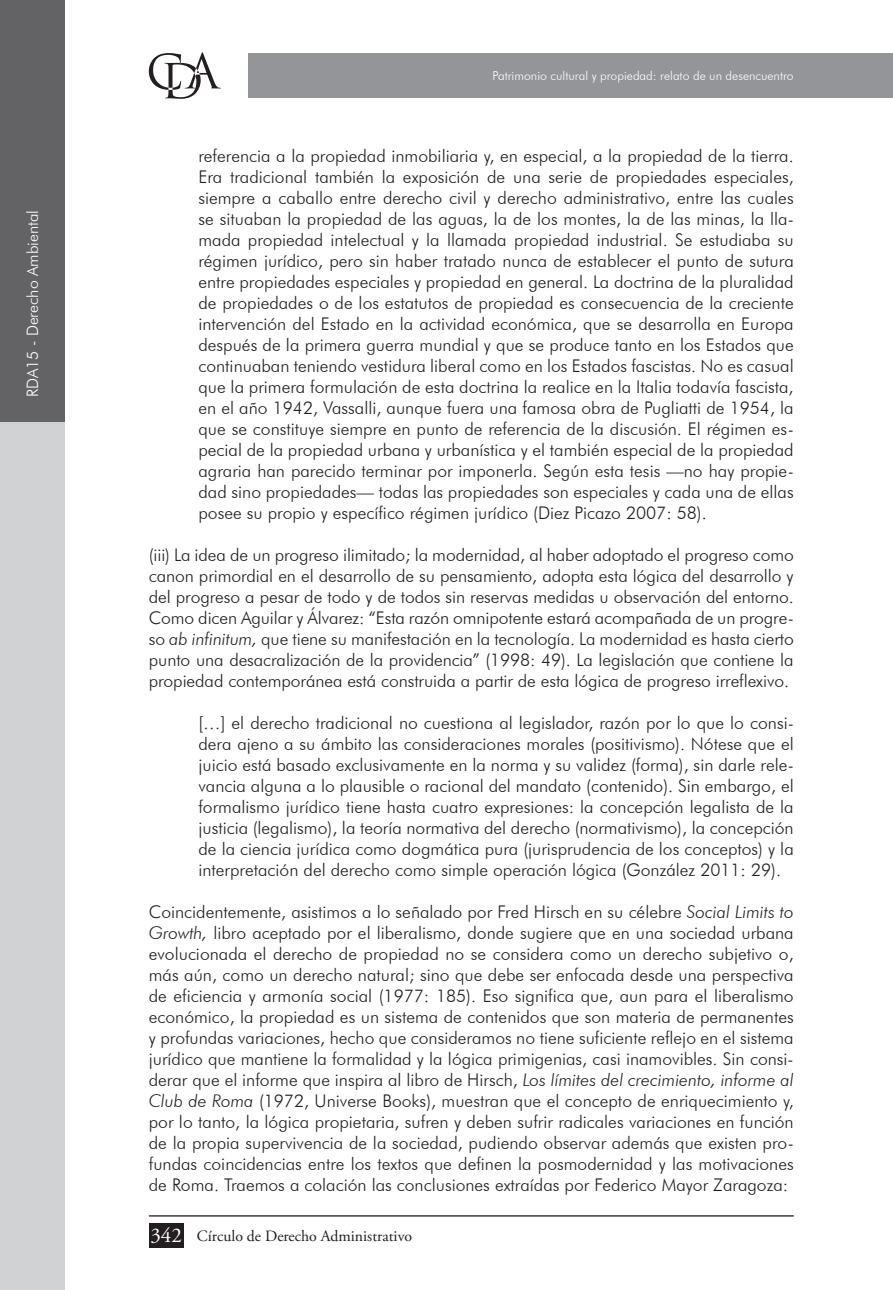
<style>
.page{position:relative;width:893px;height:1290px;background:#fff}
.page>*{position:absolute;margin:0;border:0;box-sizing:border-box;transform-origin:0 0}
.t1{font:300 17.5px/21px "Futura BT";color:#231f20;text-align:justify}
.t2{font:15.75px "Adobe Garamond Pro";color:#231f20}
.t3{font:300 15.75px "Futura BT";color:#fff}
.t4{font:300 12.25px "Futura BT";color:#fff}
.s1{font-style:italic}
.s2{font-size:21px;color:#fff}
</style>
<div class="page">
<div style="left:0;top:0;width:64px;height:422px;background:#636366"></div>
<div style="left:0;top:422px;width:64px;height:868px;background:#d1d2d4"></div>
<div style="left:248px;top:53px;width:645px;height:45px;background:#939598"></div>
<svg style="left:149px;top:52px;width:72px;height:47px"></svg>
<hr style="left:149px;top:1215px;width:645px;height:1px;background:#231f20">
<div style="left:149px;top:1223px;width:35px;height:25px;background:#231f20"></div>
<p class="t3" style="left:23px;top:397px;width:189px;rotate:-90deg">RDA15 - Derecho Ambiental</p>
<p class="t4" style="left:493px;top:68px;width:303px">Patrimonio cultural y propiedad: relato de un desencuentro</p>
<p class="t1" style="left:198px;top:145px;width:597px">referencia a la propiedad inmobiliaria y, en especial, a la propiedad de la tierra.<br>Era tradicional también la exposición de una serie de propiedades especiales, siempre a caballo entre derecho civil y derecho administrativo, entre las cuales se situaban la propiedad de las aguas, la de los montes, la de las minas, la lla&shy;mada propiedad intelectual y la llamada propiedad industrial. Se estudiaba su régimen jurídico, pero sin haber tratado nunca de establecer el punto de sutura entre propiedades especiales y propiedad en general. La doctrina de la pluralidad de propiedades o de los estatutos de propiedad es consecuencia de la creciente intervención del Estado en la actividad económica, que se desarrolla en Europa después de la primera guerra mundial y que se produce tanto en los Estados que continuaban teniendo vestidura liberal como en los Estados fascistas. No es casual que la primera formulación de esta doctrina la realice en la Italia todavía fascista, en el año 1942, Vassalli, aunque fuera una famosa obra de Pugliatti de 1954, la que se constituye siempre en punto de referencia de la discusión. El régimen es&shy;pecial de la propiedad urbana y urbanística y el también especial de la propiedad agraria han parecido terminar por imponerla. Según esta tesis —no hay propie&shy;dad sino propiedades— todas las propiedades son especiales y cada una de ellas posee su propio y específico régimen jurídico (Diez Picazo 2007: 58).</p>
<p class="t1" style="left:149px;top:544px;width:646px">(iii) La idea de un progreso ilimitado; la modernidad, al haber adoptado el progreso como canon primordial en el desarrollo de su pensamiento, adopta esta lógica del desarrollo y del progreso a pesar de todo y de todos sin reservas medidas u observación del entorno.<br>Como dicen Aguilar y Álvarez: “Esta razón omnipotente estará acompañada de un progre&shy;so <span class="s1">ab infinitum,</span> que tiene su manifestación en la tecnología. La modernidad es hasta cierto punto una desacralización de la providencia” (1998: 49). La legislación que contiene la propiedad contemporánea está construida a partir de esta lógica de progreso irreflexivo.</p>
<p class="t1" style="left:198px;top:712px;width:597px">[…] el derecho tradicional no cuestiona al legislador, razón por lo que lo consi&shy;dera ajeno a su ámbito las consideraciones morales (positivismo). Nótese que el juicio está basado exclusivamente en la norma y su validez (forma), sin darle rele&shy;vancia alguna a lo plausible o racional del mandato (contenido). Sin embargo, el formalismo jurídico tiene hasta cuatro expresiones: la concepción legalista de la justicia (legalismo), la teoría normativa del derecho (normativismo), la concepción de la ciencia jurídica como dogmática pura (jurisprudencia de los conceptos) y la interpretación del derecho como simple operación lógica (González 2011: 29).</p>
<p class="t1" style="left:149px;top:901px;width:646px">Coincidentemente, asistimos a lo señalado por Fred Hirsch en su célebre <span class="s1">Social Limits to Growth,</span> libro aceptado por el liberalismo, donde sugiere que en una sociedad urbana evolucionada el derecho de propiedad no se considera como un derecho subjetivo o, más aún, como un derecho natural; sino que debe ser enfocada desde una perspectiva de eficiencia y armonía social (1977: 185). Eso significa que, aun para el liberalismo económico, la propiedad es un sistema de contenidos que son materia de permanentes y profundas variaciones, hecho que consideramos no tiene suficiente reflejo en el sistema jurídico que mantiene la formalidad y la lógica primigenias, casi inamovibles. Sin consi&shy;derar que el informe que inspira al libro de Hirsch, <span class="s1">Los límites del crecimiento, informe al Club de Roma</span> (1972, Universe Books), muestran que el concepto de enriquecimiento y, por lo tanto, la lógica propietaria, sufren y deben sufrir radicales variaciones en función de la propia supervivencia de la sociedad, pudiendo observar además que existen pro&shy;fundas coincidencias entre los textos que definen la posmodernidad y las motivaciones de Roma. Traemos a colación las conclusiones extraídas por Federico Mayor Zaragoza:</p>
<p class="t2" style="left:150px;top:1227px;width:263px"><span class="s2">342</span> Círculo de Derecho Administrativo</p>
</div>
